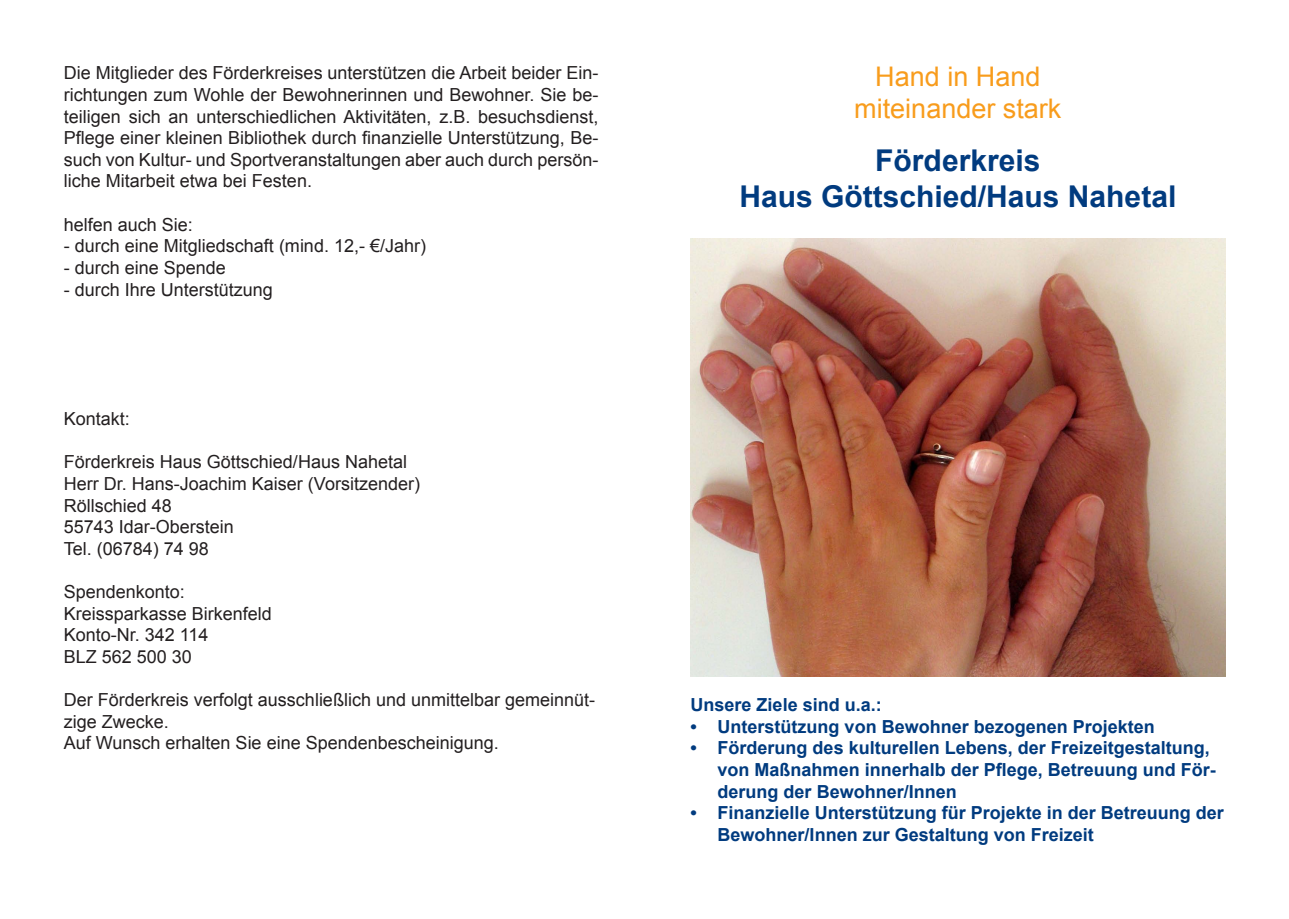
<style>
.page{position:relative;width:1289px;height:919px;background:#fff}
.page>*{position:absolute;margin:0;border:0;box-sizing:border-box;transform-origin:0 0}
.t1{font:700 30px "Arial";color:#013b7f}
.t2{font:27px "Arial";color:#f89c1c}
.t3{font:18px/21.6px "Arial";color:#231f20;text-align:justify}
.t4{font:700 18px/21.6px "Arial";color:#013b7f}
</style>
<div class="page">
<img style="left:690px;top:238px;width:535px;height:438px">
<p class="t3" style="left:64px;top:62px;width:536px">Die Mitglieder des Förderkreises unterstützen die Arbeit beider Ein&shy;richtungen zum Wohle der Bewohnerinnen und Bewohner. Sie be&shy;teiligen sich an unterschiedlichen Aktivitäten, z.B. besuchsdienst, Pflege einer kleinen Bibliothek durch finanzielle Unterstützung, Be&shy;such von Kultur- und Sportveranstaltungen aber auch durch persön&shy;liche Mitarbeit etwa bei Festen.</p>
<p class="t3" style="left:64px;top:214px;width:131px">helfen auch Sie:</p>
<p class="t3" style="left:64px;top:235px;width:364px">- durch eine Mitgliedschaft (mind. 12,- €/Jahr)</p>
<p class="t3" style="left:64px;top:257px;width:164px">- durch eine Spende</p>
<p class="t3" style="left:64px;top:278px;width:211px">- durch Ihre Unterstützung</p>
<p class="t3" style="left:64px;top:408px;width:68px">Kontakt:</p>
<p class="t3" style="left:64px;top:451px;width:345px">Förderkreis Haus Göttschied/Haus Nahetal</p>
<p class="t3" style="left:64px;top:473px;width:358px">Herr Dr. Hans-Joachim Kaiser (Vorsitzender)</p>
<p class="t3" style="left:64px;top:494px;width:110px">Röllschied 48</p>
<p class="t3" style="left:64px;top:516px;width:172px">55743 Idar-Oberstein</p>
<p class="t3" style="left:64px;top:538px;width:147px">Tel. (06784) 74 98</p>
<p class="t3" style="left:64px;top:581px;width:123px">Spendenkonto:</p>
<p class="t3" style="left:64px;top:602px;width:210px">Kreissparkasse Birkenfeld</p>
<p class="t3" style="left:64px;top:624px;width:146px">Konto-Nr. 342 114</p>
<p class="t3" style="left:64px;top:646px;width:130px">BLZ 562 500 30</p>
<p class="t3" style="left:64px;top:689px;width:533px">Der Förderkreis verfolgt ausschließlich und unmittelbar gemeinnüt&shy;zige Zwecke.</p>
<p class="t3" style="left:64px;top:732px;width:436px">Auf Wunsch erhalten Sie eine Spendenbescheinigung.</p>
<p class="t2" style="left:875px;top:59px;width:167px">Hand in Hand</p>
<p class="t2" style="left:854px;top:91px;width:209px">miteinander stark</p>
<p class="t1" style="left:875px;top:140px;width:167px">Förderkreis</p>
<p class="t1" style="left:739px;top:176px;width:438px">Haus Göttschied/Haus Nahetal</p>
<p class="t4" style="left:690px;top:694px;width:193px">Unsere Ziele sind u.a.:</p>
<p class="t4" style="left:690px;top:716px;width:466px">• Unterstützung von Bewohner bezogenen Projekten</p>
<p class="t4" style="left:717px;top:737px;width:500px;text-indent:-27px">• Förderung des kulturellen Lebens, der Freizeitgestaltung, von Maßnahmen innerhalb der Pflege, Betreuung und För&shy;derung der Bewohner/Innen</p>
<p class="t4" style="left:717px;top:802px;width:508px;text-indent:-27px">• Finanzielle Unterstützung für Projekte in der Betreuung der<br>Bewohner/Innen zur Gestaltung von Freizeit</p>
</div>
